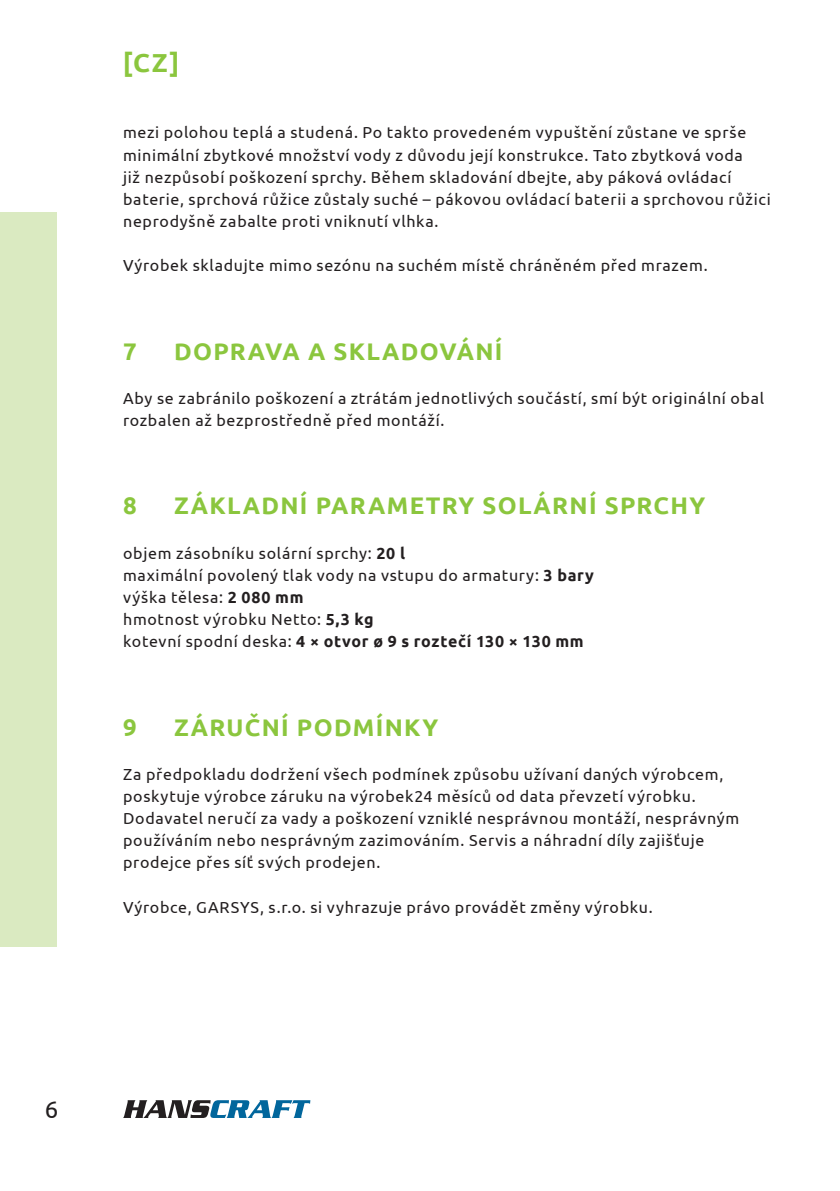
<style>
.page{position:relative;width:840px;height:1191px;background:#fff}
.page>*{position:absolute;margin:0;border:0;box-sizing:border-box;transform-origin:0 0}
.t1{font:700 26px "Ubuntu";color:#8bc63e}
.t2{font:700 24px "Ubuntu";letter-spacing:.055em;color:#8bc63e}
.t3{font:24px "Ubuntu";color:#231f20}
.t4{font:16px/22.2px "Ubuntu";letter-spacing:.04em;color:#231f20}
.s1{font-weight:700}
</style>
<div class="page">
<div style="left:0;top:213px;width:57px;height:734px;background:#daeac1"></div>
<svg style="left:123px;top:1100px;width:187px;height:18px"></svg>
<h1 class="t1" style="left:123px;top:47px;width:58px">[CZ]</h1>
<p class="t4" style="left:123px;top:121px;width:648px">mezi polohou teplá a studená. Po takto provedeném vypuštění zůstane ve sprše minimální zbytkové množství vody z důvodu její konstrukce. Tato zbytková voda<br>již nezpůsobí poškození sprchy. Během skladování dbejte, aby páková ovládací baterie, sprchová růžice zůstaly suché – pákovou ovládací baterii a sprchovou růžici neprodyšně zabalte proti vniknutí vlhka.</p>
<p class="t4" style="left:123px;top:254px;width:585px">Výrobek skladujte mimo sezónu na suchém místě chráněném před mrazem.</p>
<h2 class="t2" style="left:123px;top:336px;width:15px">7</h2>
<h2 class="t2" style="left:174px;top:336px;width:329px">DOPRAVA A SKLADOVÁNÍ</h2>
<p class="t4" style="left:123px;top:386px;width:642px">Aby se zabránilo poškození a ztrátám jednotlivých součástí, smí být originální obal rozbalen až bezprostředně před montáží.</p>
<h2 class="t2" style="left:123px;top:491px;width:15px">8</h2>
<h2 class="t2" style="left:174px;top:491px;width:532px">ZÁKLADNÍ PARAMETRY SOLÁRNÍ SPRCHY</h2>
<p class="t4" style="left:123px;top:541px;width:472px">objem zásobníku solární sprchy: <span class="s1">20 l<br></span>maximální povolený tlak vody na vstupu do armatury: <span class="s1">3 bary </span>výška tělesa: <span class="s1">2 080 mm<br></span>hmotnost výrobku Netto: <span class="s1">5,3 kg<br></span>kotevní spodní deska: <span class="s1">4 × otvor ø 9 s roztečí 130 × 130 mm</span></p>
<h2 class="t2" style="left:123px;top:712px;width:15px">9</h2>
<h2 class="t2" style="left:174px;top:712px;width:266px">ZÁRUČNÍ PODMÍNKY</h2>
<p class="t4" style="left:123px;top:762px;width:617px">Za předpokladu dodržení všech podmínek způsobu užívaní daných výrobcem, poskytuje výrobce záruku na výrobek24 měsíců od data převzetí výrobku.<br>Dodavatel neručí za vady a poškození vzniklé nesprávnou montáží, nesprávným používáním nebo nesprávným zazimováním. Servis a náhradní díly zajišťuje prodejce přes síť svých prodejen.</p>
<p class="t4" style="left:123px;top:895px;width:531px">Výrobce, GARSYS, s.r.o. si vyhrazuje právo provádět změny výrobku.</p>
<h2 class="t3" style="left:45px;top:1094px;width:15px">6</h2>
</div>
